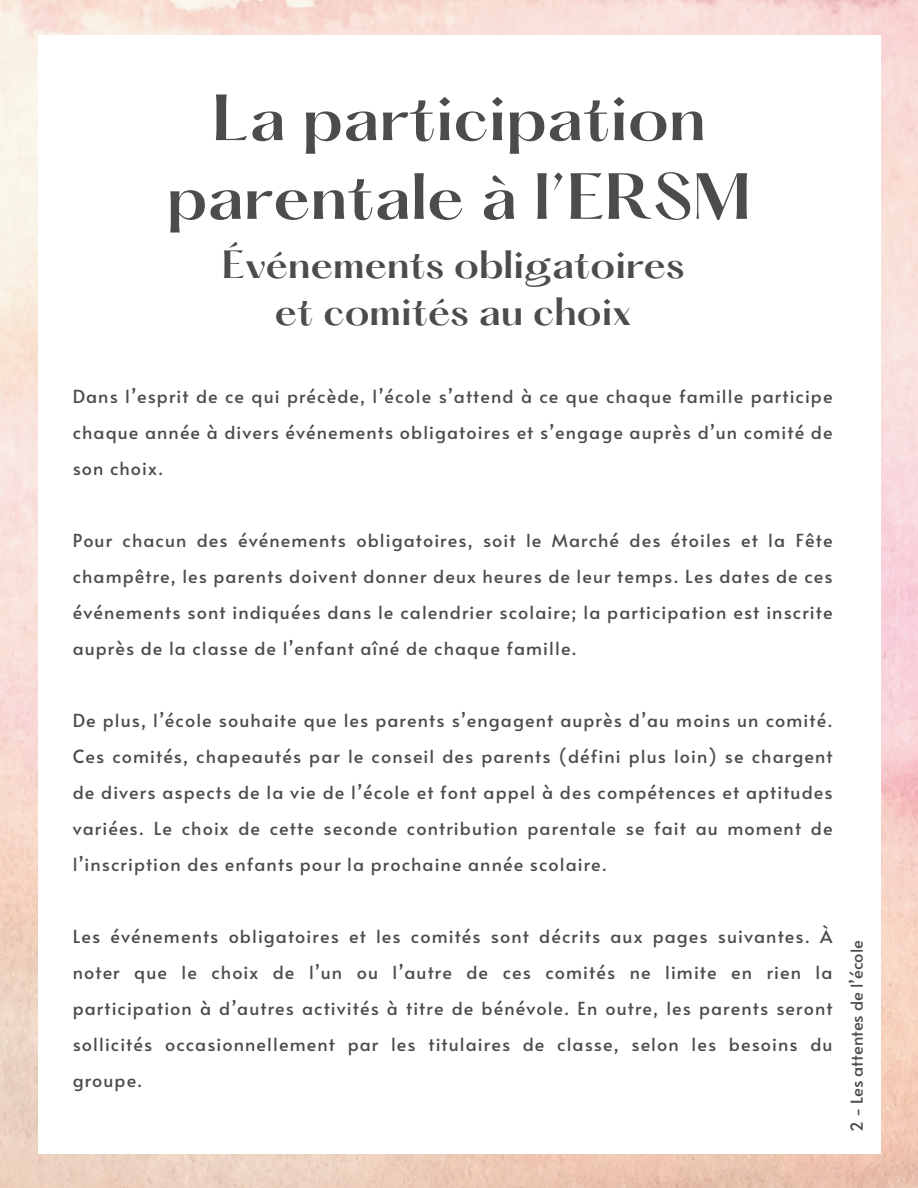
<style>
.page{position:relative;width:918px;height:1188px;background:#fff}
.page>*{position:absolute;margin:0;border:0;box-sizing:border-box;transform-origin:0 0}
.t1{font:600 57px/78.8px "Hatton";color:#4c4c4c;text-align:center}
.t2{font:600 34.5px/47.2px "Hatton";color:#4c4c4c;text-align:center}
.t3{font:18px/36px "Alata";letter-spacing:.06em;color:#4c4c4c;text-align:justify}
.t4{font:16.5px "Alata";color:#4c4c4c}
</style>
<div class="page">
<img style="left:0;top:0;width:918px;height:1188px">
<div style="left:38px;top:35px;width:842px;height:1118px;background:#fff"></div>
<p class="t1" style="left:167px;top:85px;width:586px">La participation parentale à l’ERSM</p>
<p class="t2" style="left:222px;top:245px;width:464px">Événements obligatoires et comités au choix</p>
<h1 class="t3" style="left:73px;top:378px;width:761px">Dans l’esprit de ce qui précède, l’école s’attend à ce que chaque famille participe chaque année à divers événements obligatoires et s’engage auprès d’un comité de son choix.</h1>
<h2 class="t3" style="left:73px;top:522px;width:761px">Pour chacun des événements obligatoires, soit le Marché des étoiles et la Fête champêtre, les parents doivent donner deux heures de leur temps. Les dates de ces événements sont indiquées dans le calendrier scolaire; la participation est inscrite auprès de la classe de l’enfant aîné de chaque famille.</h2>
<p class="t3" style="left:73px;top:702px;width:761px">De plus, l’école souhaite que les parents s’engagent auprès d’au moins un comité.<br>Ces comités, chapeautés par le conseil des parents (défini plus loin) se chargent de divers aspects de la vie de l’école et font appel à des compétences et aptitudes variées. Le choix de cette seconde contribution parentale se fait au moment de l’inscription des enfants pour la prochaine année scolaire.</p>
<p class="t3" style="left:73px;top:918px;width:761px">Les événements obligatoires et les comités sont décrits aux pages suivantes. À noter que le choix de l’un ou l’autre de ces comités ne limite en rien la participation à d’autres activités à titre de bénévole. En outre, les parents seront sollicités occasionnellement par les titulaires de classe, selon les besoins du groupe.</p>
<p class="t4" style="left:845px;top:1132px;width:193px;rotate:-90deg">2 - Les attentes de l’école</p>
</div>
